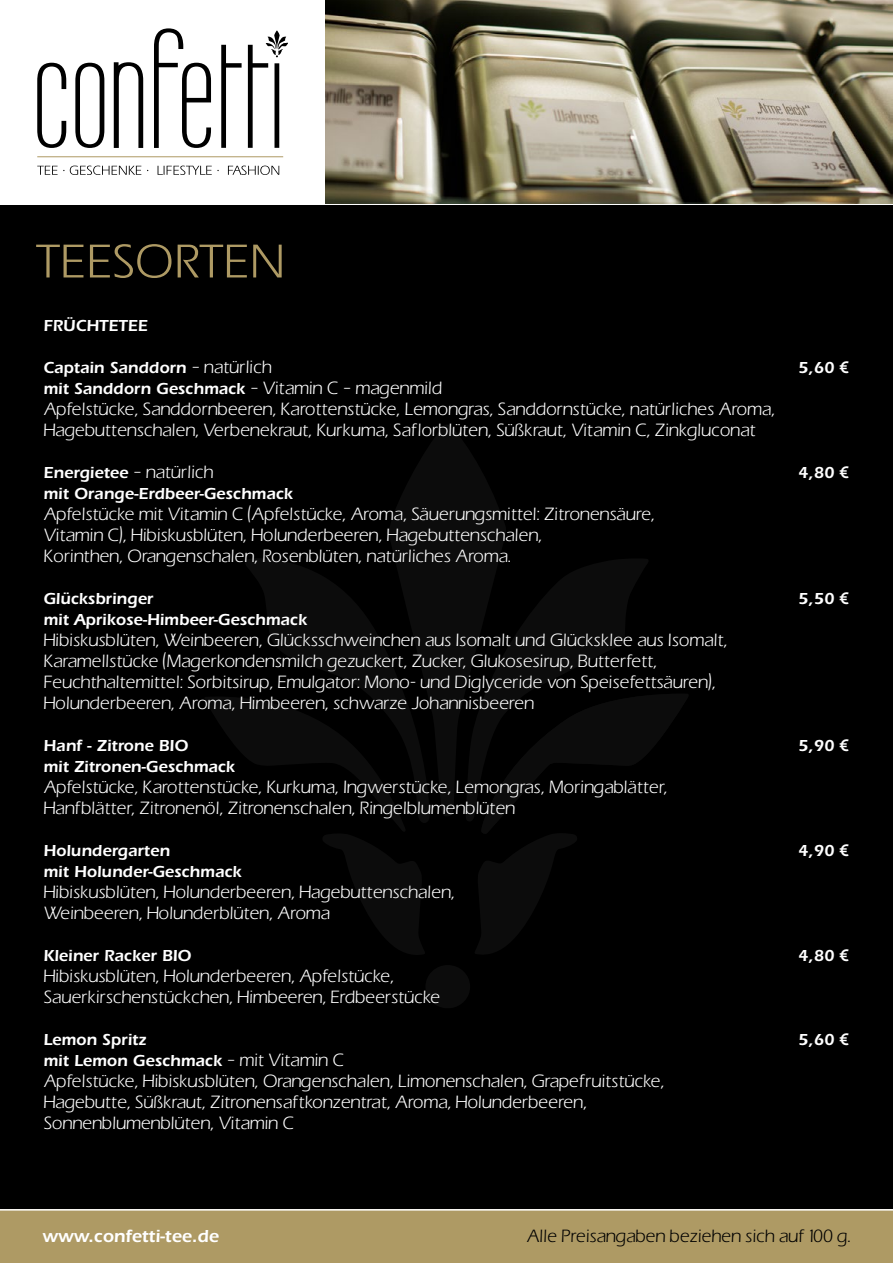
<style>
.page{position:relative;width:893px;height:1263px;background:#fff}
.page>*{position:absolute;margin:0;border:0;box-sizing:border-box;transform-origin:0 0}
.t1{font:600 18px "Itc Eras";color:#fff}
.t2{font:16.5px/21px "Eras";color:#fff}
.t3{font:600 16.5px "Itc Eras";color:#fff}
.t4{font:16.5px "Eras";color:#000}
.s1{font-family:"Eras";font-weight:400}
.s2{font-family:"Europa";font-weight:700}
</style>
<div class="page">
<img style="left:325px;top:0;width:568px;height:203px">
<div style="left:0;top:205px;width:893px;height:1005px;background:#000"></div>
<div style="left:0;top:1209px;width:893px;height:54px;background:#ae9a64"></div>
<svg style="left:37px;top:166px;width:242px;height:9px"></svg>
<hr style="left:37px;top:156px;width:246px;height:1px;background:#ae9a64">
<svg style="left:37px;top:28px;width:251px;height:120px"></svg>
<svg style="left:205px;top:697px;width:220px;height:258px"></svg>
<svg style="left:244px;top:559px;width:185px;height:267px"></svg>
<svg style="left:389px;top:425px;width:117px;height:392px;fill:#0c0c0c"></svg>
<svg style="left:465px;top:558px;width:183px;height:263px;fill:#0c0c0c"></svg>
<svg style="left:426px;top:965px;width:44px;height:43px"></svg>
<svg style="left:474px;top:694px;width:214px;height:260px"></svg>
<svg style="left:36px;top:244px;width:246px;height:34px"></svg>
<p class="t3" style="left:43px;top:316px;width:106px">FRÜCHTETEE</p>
<p class="t3" style="left:43px;top:358px;width:229px">Captain Sanddorn <span class="s1">– natürlich</span></p>
<p class="t3" style="left:798px;top:358px;width:52px">5,60 <span class="s2">€</span></p>
<p class="t3" style="left:43px;top:379px;width:400px">mit Sanddorn Geschmack <span class="s1">– Vitamin C – magenmild</span></p>
<p class="t2" style="left:43px;top:398px;width:733px">Apfelstücke, Sanddornbeeren, Karottenstücke, Lemongras, Sanddornstücke, natürliches Aroma,<br>Hagebuttenschalen, Verbenekraut, Kurkuma, Saflorblüten, Süßkraut, Vitamin C, Zinkgluconat</p>
<p class="t3" style="left:43px;top:463px;width:171px">Energietee <span class="s1">– natürlich</span></p>
<p class="t3" style="left:798px;top:463px;width:52px">4,80 <span class="s2">€</span></p>
<p class="t3" style="left:43px;top:484px;width:251px">mit Orange-Erdbeer-Geschmack</p>
<p class="t2" style="left:43px;top:503px;width:613px">Apfelstücke mit Vitamin C (Apfelstücke, Aroma, Säuerungsmittel: Zitronensäure,<br>Vitamin C), Hibiskusblüten, Holunderbeeren, Hagebuttenschalen,<br>Korinthen, Orangenschalen, Rosenblüten, natürliches Aroma.</p>
<p class="t3" style="left:43px;top:589px;width:111px">Glücksbringer</p>
<p class="t3" style="left:798px;top:589px;width:52px">5,50 <span class="s2">€</span></p>
<p class="t3" style="left:43px;top:610px;width:265px">mit Aprikose-Himbeer-Geschmack</p>
<p class="t2" style="left:43px;top:629px;width:685px">Hibiskusblüten, Weinbeeren, Glücksschweinchen aus Isomalt und Glücksklee aus Isomalt, Karamellstücke (Magerkondensmilch gezuckert, Zucker, Glukosesirup, Butterfett, Feuchthaltemittel: Sorbitsirup, Emulgator: Mono- und Diglyceride von Speisefettsäuren), Holunderbeeren, Aroma, Himbeeren, schwarze Johannisbeeren</p>
<p class="t3" style="left:43px;top:736px;width:146px">Hanf - Zitrone BIO</p>
<p class="t3" style="left:798px;top:736px;width:52px">5,90 <span class="s2">€</span></p>
<p class="t3" style="left:43px;top:757px;width:193px">mit Zitronen-Geschmack</p>
<p class="t2" style="left:43px;top:776px;width:625px">Apfelstücke, Karottenstücke, Kurkuma, Ingwerstücke, Lemongras, Moringablätter,<br>Hanfblätter, Zitronenöl, Zitronenschalen, Ringelblumenblüten</p>
<p class="t3" style="left:43px;top:841px;width:128px">Holundergarten</p>
<p class="t3" style="left:798px;top:841px;width:52px">4,90 <span class="s2">€</span></p>
<p class="t3" style="left:43px;top:862px;width:200px">mit Holunder-Geschmack</p>
<p class="t2" style="left:43px;top:881px;width:413px">Hibiskusblüten, Holunderbeeren, Hagebuttenschalen,<br>Weinbeeren, Holunderblüten, Aroma</p>
<p class="t3" style="left:43px;top:946px;width:149px">Kleiner Racker BIO</p>
<p class="t3" style="left:798px;top:946px;width:52px">4,80 <span class="s2">€</span></p>
<p class="t2" style="left:43px;top:965px;width:398px">Hibiskusblüten, Holunderbeeren, Apfelstücke,<br>Sauerkirschenstückchen, Himbeeren, Erdbeerstücke</p>
<p class="t3" style="left:43px;top:1030px;width:104px">Lemon Spritz</p>
<p class="t3" style="left:798px;top:1030px;width:52px">5,60 <span class="s2">€</span></p>
<p class="t3" style="left:43px;top:1051px;width:302px">mit Lemon Geschmack <span class="s1">– mit Vitamin C</span></p>
<p class="t2" style="left:43px;top:1070px;width:622px">Apfelstücke, Hibiskusblüten, Orangenschalen, Limonenschalen, Grapefruitstücke,<br>Hagebutte, Süßkraut, Zitronensaftkonzentrat, Aroma, Holunderbeeren,<br>Sonnenblumenblüten, Vitamin C</p>
<p class="t1" style="left:43px;top:1225px;width:178px">www.confetti-tee.de</p>
<p class="t4" style="left:526px;top:1225px;width:326px">Alle Preisangaben beziehen sich auf 100 g.</p>
</div>
